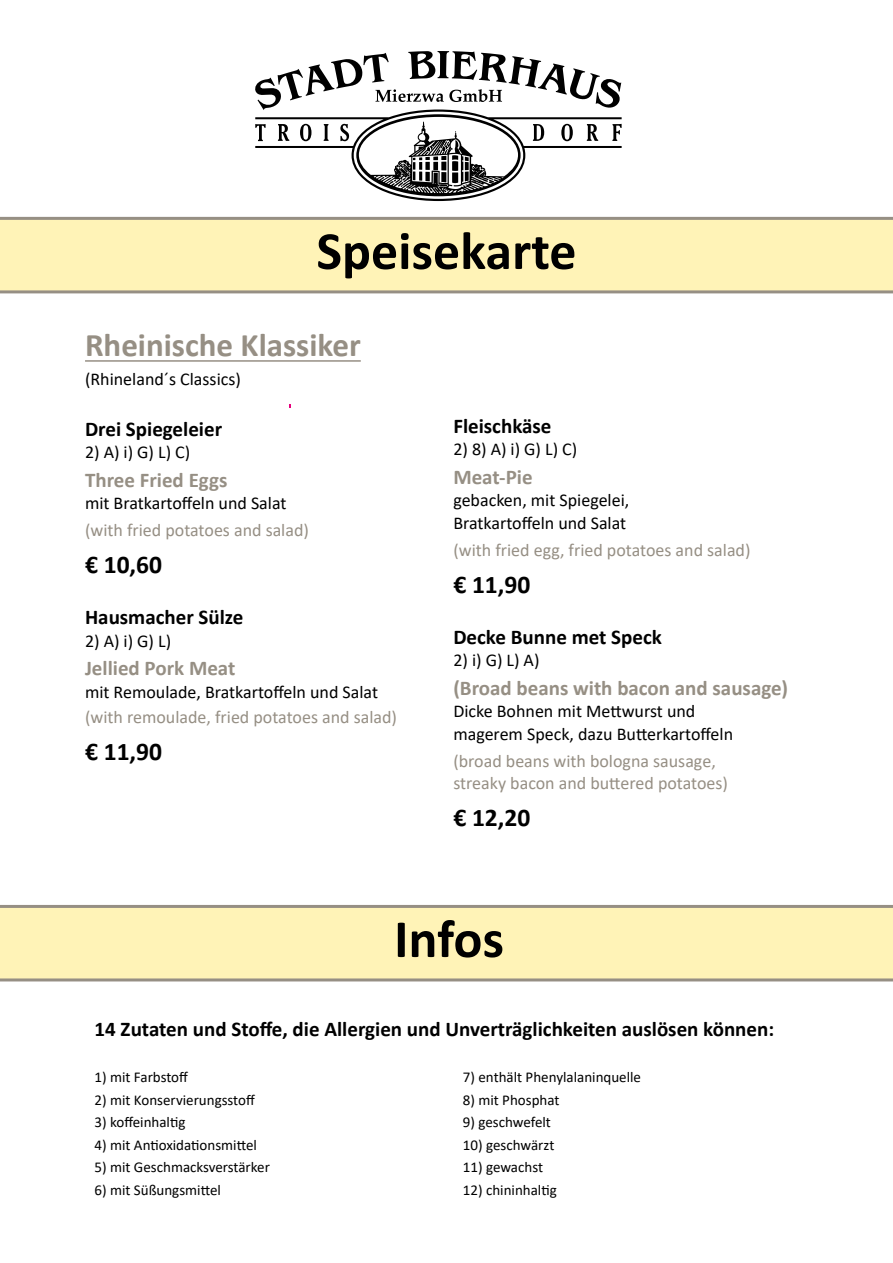
<style>
.page{position:relative;width:893px;height:1263px;background:#fff}
.page>*{position:absolute;margin:0;border:0;box-sizing:border-box;transform-origin:0 0}
.t1{font:700 54px "Calibri";color:#000}
.t2{font:700 33px "Calibri";color:#968f84}
.t3{font:700 25.5px "Calibri";color:#000}
.t4{font:700 21px "Calibri";color:#000}
.t5{font:700 21px "Calibri";color:#968f84}
.t6{font:18px/22.5px "Calibri";color:#000}
.t7{font:18px/22.5px "Calibri";color:#968f84}
.t8{font:15px "Calibri";color:#000}
</style>
<div class="page">
<svg style="left:255px;top:51px;width:367px;height:58px"></svg>
<svg style="left:255px;top:109px;width:367px;height:92px"></svg>
<svg style="left:375px;top:89px;width:127px;height:13px"></svg>
<svg style="left:0;top:217px;width:893px;height:76px;background:#f7ebb3"></svg>
<hr style="left:85px;top:360px;width:276px;height:2px;background:#968f84">
<svg style="left:0;top:905px;width:893px;height:76px;background:#f7ebb3"></svg>
<h1 class="t1" style="left:316px;top:213px;width:262px">Speisekarte</h1>
<h2 class="t2" style="left:85px;top:322px;width:277px">Rheinische Klassiker</h2>
<p class="t6" style="left:85px;top:367px;width:157px">(Rhineland´s Classics)</p>
<p class="t4" style="left:85px;top:414px;width:139px">Drei Spiegeleier</p>
<p class="t6" style="left:85px;top:441px;width:107px">2) A) i) G) L) C)</p>
<p class="t5" style="left:85px;top:465px;width:144px">Three Fried Eggs</p>
<p class="t6" style="left:85px;top:492px;width:203px">mit Bratkartoffeln und Salat</p>
<p class="t7" style="left:85px;top:518px;width:225px">(with fried potatoes and salad)</p>
<h3 class="t3" style="left:85px;top:547px;width:78px">€ 10,60</h3>
<p class="t4" style="left:85px;top:602px;width:160px">Hausmacher Sülze</p>
<p class="t6" style="left:85px;top:629px;width:88px">2) A) i) G) L)</p>
<p class="t5" style="left:85px;top:653px;width:152px">Jellied Pork Meat</p>
<p class="t6" style="left:85px;top:680px;width:294px">mit Remoulade, Bratkartoffeln und Salat</p>
<p class="t7" style="left:85px;top:705px;width:313px">(with remoulade, fried potatoes and salad)</p>
<h3 class="t3" style="left:85px;top:733px;width:78px">€ 11,90</h3>
<p class="t4" style="left:453px;top:411px;width:100px">Fleischkäse</p>
<p class="t6" style="left:453px;top:438px;width:125px">2) 8) A) i) G) L) C)</p>
<p class="t5" style="left:453px;top:462px;width:81px">Meat-Pie</p>
<p class="t6" style="left:453px;top:489px;width:177px">gebacken, mit Spiegelei,<br>Bratkartoffeln und Salat</p>
<p class="t7" style="left:453px;top:538px;width:299px">(with fried egg, fried potatoes and salad)</p>
<h3 class="t3" style="left:453px;top:566px;width:78px">€ 11,90</h3>
<p class="t4" style="left:453px;top:622px;width:210px">Decke Bunne met Speck</p>
<p class="t6" style="left:453px;top:648px;width:88px">2) i) G) L) A)</p>
<p class="t5" style="left:453px;top:673px;width:336px">(Broad beans with bacon and sausage)</p>
<p class="t6" style="left:453px;top:699px;width:281px">Dicke Bohnen mit Mettwurst und magerem Speck, dazu Butterkartoffeln</p>
<p class="t7" style="left:453px;top:749px;width:276px">(broad beans with bologna sausage, streaky bacon and buttered potatoes)</p>
<h3 class="t3" style="left:453px;top:799px;width:78px">€ 12,20</h3>
<h1 class="t1" style="left:394px;top:901px;width:111px">Infos</h1>
<p class="t4" style="left:95px;top:1014px;width:681px">14 Zutaten und Stoffe, die Allergien und Unverträglichkeiten auslösen können:</p>
<p class="t8" style="left:95px;top:1067px;width:95px">1) mit Farbstoff</p>
<p class="t8" style="left:95px;top:1089px;width:162px">2) mit Konservierungsstoff</p>
<p class="t8" style="left:95px;top:1112px;width:92px">3) koffeinhaltig</p>
<p class="t8" style="left:95px;top:1134px;width:164px">4) mit Antioxidationsmittel</p>
<p class="t8" style="left:95px;top:1157px;width:177px">5) mit Geschmacksverstärker</p>
<p class="t8" style="left:95px;top:1179px;width:128px">6) mit Süßungsmittel</p>
<p class="t8" style="left:463px;top:1067px;width:180px">7) enthält Phenylalaninquelle</p>
<p class="t8" style="left:463px;top:1089px;width:98px">8) mit Phosphat</p>
<p class="t8" style="left:463px;top:1112px;width:89px">9) geschwefelt</p>
<p class="t8" style="left:463px;top:1134px;width:93px">10) geschwärzt</p>
<p class="t8" style="left:463px;top:1157px;width:82px">11) gewachst</p>
<p class="t8" style="left:463px;top:1179px;width:95px">12) chininhaltig</p>
</div>
